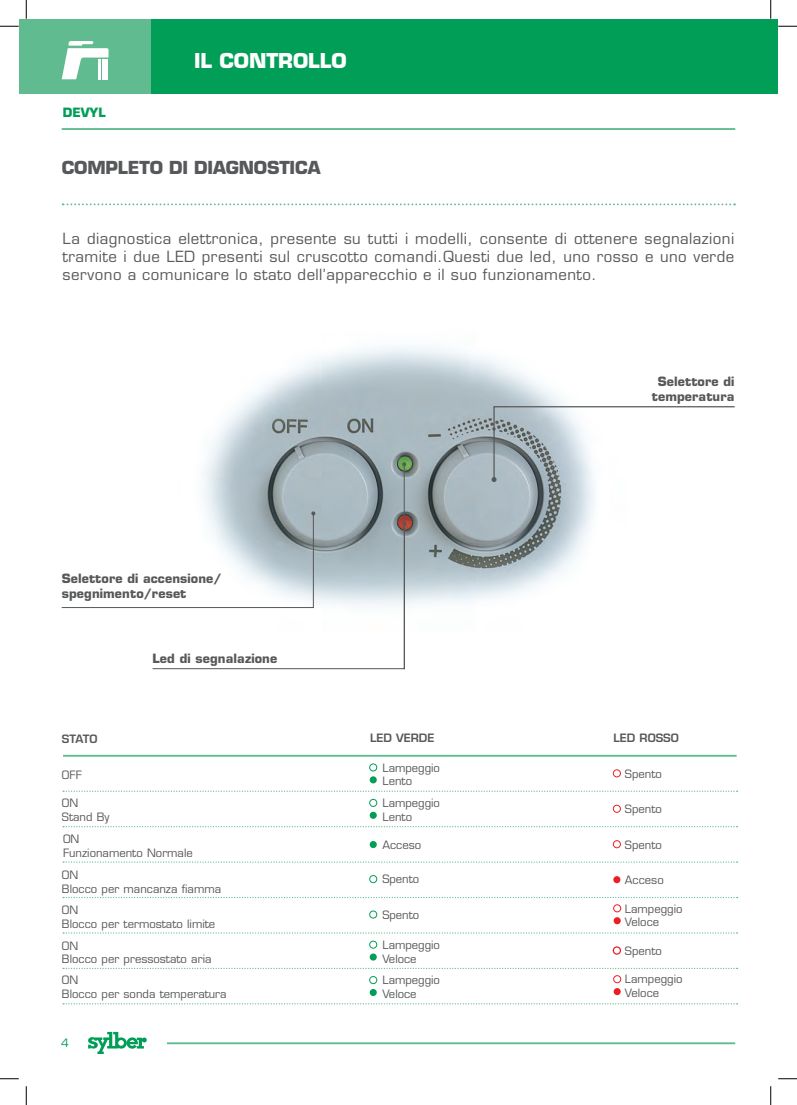
<style>
.page{position:relative;width:797px;height:1105px;background:#fff}
.page>*{position:absolute;margin:0;border:0;box-sizing:border-box;transform-origin:0 0}
.t1{font:700 20px "Eurostile";color:#fff}
.t2{font:700 17.5px "Eurostile";letter-spacing:-.01em;color:#57585a}
.t3{font:15px/18px "Eurostile";letter-spacing:.03em;color:#57585a;text-align:justify}
.t4{font:700 12.5px/15px "Eurostile";letter-spacing:.01em;color:#57585a;text-align:center}
.t5{font:700 12.5px "Eurostile";letter-spacing:-.01em;color:#009e57}
.t6{font:11.25px/13.8px "Eurostile";color:#57585a}
.t7{font:600 11.25px "Eurostile";color:#57585a}
.t8{font:11.25px "Eurostile";color:#009e57}
</style>
<div class="page">
<hr style="left:167px;top:1042px;width:568px;height:2px;background:#60bc90">
<svg style="left:88px;top:1032px;width:59px;height:22px"></svg>
<hr style="left:62px;top:128px;width:673px;height:2px;background:#60bc90">
<div style="left:151px;top:19px;width:626px;height:75px;background:#009e57"></div>
<div style="left:19px;top:19px;width:132px;height:75px;background:#60bc90"></div>
<svg style="left:62px;top:41px;width:46px;height:38px"></svg>
<img style="left:207px;top:346px;width:387px;height:259px">
<svg style="left:491px;top:405px;width:244px;height:77px"></svg>
<svg style="left:151px;top:463px;width:254px;height:207px"></svg>
<svg style="left:402px;top:462px;width:4px;height:4px"></svg>
<hr style="left:404px;top:524px;width:1px;height:145px;background:#57585a">
<svg style="left:402px;top:522px;width:4px;height:4px"></svg>
<hr style="left:63px;top:755px;width:673px;height:2px;background:#60bc90">
<svg style="left:63px;top:791px;width:674px;height:1px"></svg>
<svg style="left:63px;top:826px;width:674px;height:1px"></svg>
<svg style="left:63px;top:861px;width:674px;height:2px"></svg>
<svg style="left:63px;top:897px;width:674px;height:1px"></svg>
<svg style="left:63px;top:932px;width:674px;height:1px"></svg>
<svg style="left:63px;top:968px;width:674px;height:1px"></svg>
<svg style="left:63px;top:1003px;width:674px;height:1px"></svg>
<div style="left:369px;top:764px;width:8px;height:7px;border:1px solid #009e57;border-radius:50%"></div>
<div style="left:370px;top:776px;width:7px;height:7px;background:#009e57;border-radius:50%"></div>
<div style="left:369px;top:799px;width:8px;height:8px;border:1px solid #009e57;border-radius:50%"></div>
<div style="left:370px;top:812px;width:7px;height:7px;background:#009e57;border-radius:50%"></div>
<div style="left:369px;top:941px;width:8px;height:7px;border:1px solid #009e57;border-radius:50%"></div>
<div style="left:370px;top:953px;width:7px;height:7px;background:#009e57;border-radius:50%"></div>
<div style="left:369px;top:976px;width:8px;height:8px;border:1px solid #009e57;border-radius:50%"></div>
<div style="left:370px;top:989px;width:7px;height:7px;background:#009e57;border-radius:50%"></div>
<div style="left:370px;top:841px;width:7px;height:7px;background:#009e57;border-radius:50%"></div>
<div style="left:369px;top:875px;width:8px;height:8px;border:1px solid #009e57;border-radius:50%"></div>
<div style="left:369px;top:911px;width:8px;height:7px;border:1px solid #009e57;border-radius:50%"></div>
<div style="left:613px;top:769px;width:7px;height:8px;border:1px solid #ee1d23;border-radius:50%"></div>
<div style="left:613px;top:805px;width:7px;height:8px;border:1px solid #ee1d23;border-radius:50%"></div>
<div style="left:613px;top:840px;width:7px;height:8px;border:1px solid #ee1d23;border-radius:50%"></div>
<div style="left:613px;top:876px;width:7px;height:7px;background:#ee1d23;border-radius:50%"></div>
<div style="left:612px;top:946px;width:9px;height:9px;border:1px solid #ee1d23;border-radius:50%"></div>
<div style="left:613px;top:904px;width:8px;height:8px;border:1px solid #ee1d23;border-radius:50%"></div>
<div style="left:613px;top:917px;width:7px;height:7px;background:#ee1d23;border-radius:50%"></div>
<div style="left:613px;top:975px;width:8px;height:8px;border:1px solid #ee1d23;border-radius:50%"></div>
<div style="left:613px;top:988px;width:7px;height:7px;background:#ee1d23;border-radius:50%"></div>
<svg style="left:63px;top:203px;width:672px;height:2px"></svg>
<svg style="left:0;top:25px;width:19px;height:2px"></svg>
<svg style="left:778px;top:25px;width:19px;height:2px"></svg>
<svg style="left:0;top:1078px;width:19px;height:1px"></svg>
<svg style="left:778px;top:1078px;width:19px;height:1px"></svg>
<svg style="left:25px;top:0;width:2px;height:19px"></svg>
<svg style="left:25px;top:1086px;width:2px;height:19px"></svg>
<svg style="left:770px;top:0;width:1px;height:19px"></svg>
<svg style="left:770px;top:1086px;width:1px;height:19px"></svg>
<p class="t5" style="left:63px;top:104px;width:44px">DEVYL</p>
<h1 class="t1" style="left:194px;top:48px;width:154px">IL CONTROLLO</h1>
<h2 class="t2" style="left:62px;top:156px;width:260px">COMPLETO DI DIAGNOSTICA</h2>
<p class="t3" style="left:63px;top:229px;width:673px">La diagnostica elettronica, presente su tutti i modelli, consente di ottenere segnalazioni tramite i due LED presenti sul cruscotto comandi.Questi due led, uno rosso e uno verde servono a comunicare lo stato dell’apparecchio e il suo funzionamento.</p>
<p class="t4" style="left:62px;top:570px;width:161px;text-align:left">Selettore di accensione/ spegnimento/reset</p>
<p class="t4" style="left:152px;top:651px;width:126px">Led di segnalazione</p>
<p class="t7" style="left:62px;top:732px;width:37px">STATO</p>
<p class="t6" style="left:62px;top:768px;width:21px">OFF</p>
<p class="t6" style="left:62px;top:796px;width:49px">ON<br>Stand By</p>
<p class="t6" style="left:63px;top:832px;width:131px">ON<br>Funzionamento Normale</p>
<p class="t6" style="left:62px;top:868px;width:161px">ON<br>Blocco per mancanza fiamma</p>
<p class="t6" style="left:62px;top:903px;width:155px">ON<br>Blocco per termostato limite</p>
<p class="t6" style="left:62px;top:939px;width:151px">ON<br>Blocco per pressostato aria</p>
<p class="t6" style="left:62px;top:973px;width:166px">ON<br>Blocco per sonda temperatura</p>
<p class="t8" style="left:61px;top:1036px;width:9px">4</p>
<p class="t7" style="left:370px;top:731px;width:66px">LED VERDE</p>
<p class="t6" style="left:382px;top:761px;width:59px">Lampeggio<br>Lento</p>
<p class="t6" style="left:382px;top:796px;width:59px">Lampeggio<br>Lento</p>
<p class="t6" style="left:382px;top:838px;width:40px">Acceso</p>
<p class="t6" style="left:382px;top:872px;width:38px">Spento</p>
<p class="t6" style="left:382px;top:908px;width:38px">Spento</p>
<p class="t6" style="left:382px;top:938px;width:59px">Lampeggio<br>Veloce</p>
<p class="t6" style="left:382px;top:973px;width:59px">Lampeggio<br>Veloce</p>
<p class="t4" style="left:652px;top:374px;width:84px">Selettore di temperatura</p>
<p class="t7" style="left:613px;top:731px;width:67px">LED ROSSO</p>
<p class="t6" style="left:625px;top:767px;width:38px">Spento</p>
<p class="t6" style="left:625px;top:802px;width:38px">Spento</p>
<p class="t6" style="left:625px;top:838px;width:38px">Spento</p>
<p class="t6" style="left:625px;top:873px;width:40px">Acceso</p>
<p class="t6" style="left:625px;top:902px;width:59px">Lampeggio<br>Veloce</p>
<p class="t6" style="left:625px;top:944px;width:38px">Spento</p>
<p class="t6" style="left:625px;top:972px;width:59px">Lampeggio<br>Veloce</p>
</div>
